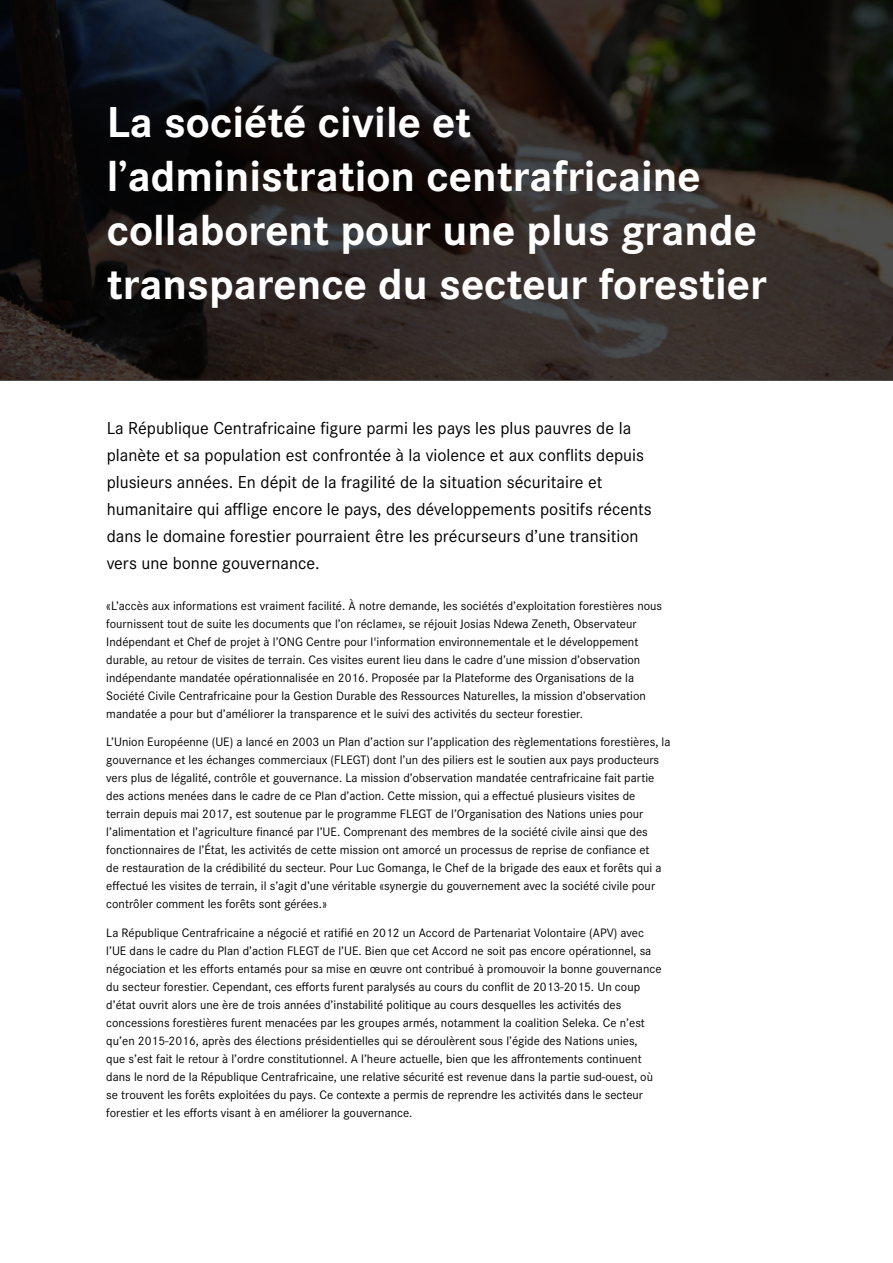
<style>
.page{position:relative;width:893px;height:1263px;background:#fff}
.page>*{position:absolute;margin:0;border:0;box-sizing:border-box;transform-origin:0 0}
.t1{font:700 45px/54px "Corporate S";color:#fff}
.t2{font:18px/27px "Corporate S";color:#000}
.t3{font:12.75px/18px "Corporate S";color:#000}
</style>
<div class="page">
<svg style="left:0;top:0;width:893px;height:381px;background:#211d1c"></svg>
<h1 class="t1" style="left:107px;top:93px;width:662px">La société civile et l’administration centrafricaine collaborent pour une plus grande transparence du secteur forestier</h1>
<p class="t2" style="left:107px;top:414px;width:547px">La République Centrafricaine figure parmi les pays les plus pauvres de la planète et sa population est confrontée à la violence et aux conflits depuis plusieurs années. En dépit de la fragilité de la situation sécuritaire et humanitaire qui afflige encore le pays, des développements positifs récents dans le domaine forestier pourraient être les précurseurs d’une transition vers une bonne gouvernance.</p>
<p class="t3" style="left:106px;top:596px;width:557px">«L’accès aux informations est vraiment facilité. À notre demande, les sociétés d’exploitation forestières nous fournissent tout de suite les documents que l’on réclame», se réjouit Josias Ndewa Zeneth, Observateur Indépendant et Chef de projet à l’ONG Centre pour l'information environnementale et le développement durable, au retour de visites de terrain. Ces visites eurent lieu dans le cadre d’une mission d’observation indépendante mandatée opérationnalisée en 2016. Proposée par la Plateforme des Organisations de la Société Civile Centrafricaine pour la Gestion Durable des Ressources Naturelles, la mission d’observation mandatée a pour but d’améliorer la transparence et le suivi des activités du secteur forestier.</p>
<p class="t3" style="left:106px;top:733px;width:566px">L’Union Européenne (UE) a lancé en 2003 un Plan d’action sur l’application des règlementations forestières, la gouvernance et les échanges commerciaux (FLEGT) dont l’un des piliers est le soutien aux pays producteurs vers plus de légalité, contrôle et gouvernance. La mission d’observation mandatée centrafricaine fait partie des actions menées dans le cadre de ce Plan d’action. Cette mission, qui a effectué plusieurs visites de terrain depuis mai 2017, est soutenue par le programme FLEGT de l’Organisation des Nations unies pour l’alimentation et l’agriculture financé par l’UE. Comprenant des membres de la société civile ainsi que des fonctionnaires de l’État, les activités de cette mission ont amorcé un processus de reprise de confiance et<br>de restauration de la crédibilité du secteur. Pour Luc Gomanga, le Chef de la brigade des eaux et forêts qui a effectué les visites de terrain, il s’agit d’une véritable «synergie du gouvernement avec la société civile pour contrôler comment les forêts sont gérées.»</p>
<p class="t3" style="left:106px;top:923px;width:557px">La République Centrafricaine a négocié et ratifié en 2012 un Accord de Partenariat Volontaire (APV) avec l’UE dans le cadre du Plan d’action FLEGT de l’UE. Bien que cet Accord ne soit pas encore opérationnel, sa négociation et les efforts entamés pour sa mise en œuvre ont contribué à promouvoir la bonne gouvernance du secteur forestier. Cependant, ces efforts furent paralysés au cours du conflit de 2013-2015. Un coup d’état ouvrit alors une ère de trois années d’instabilité politique au cours desquelles les activités des concessions forestières furent menacées par les groupes armés, notamment la coalition Seleka. Ce n’est qu’en 2015-2016, après des élections présidentielles qui se déroulèrent sous l’égide des Nations unies,<br>que s’est fait le retour à l’ordre constitutionnel. A l’heure actuelle, bien que les affrontements continuent dans le nord de la République Centrafricaine, une relative sécurité est revenue dans la partie sud-ouest, où se trouvent les forêts exploitées du pays. Ce contexte a permis de reprendre les activités dans le secteur forestier et les efforts visant à en améliorer la gouvernance.</p>
</div>
